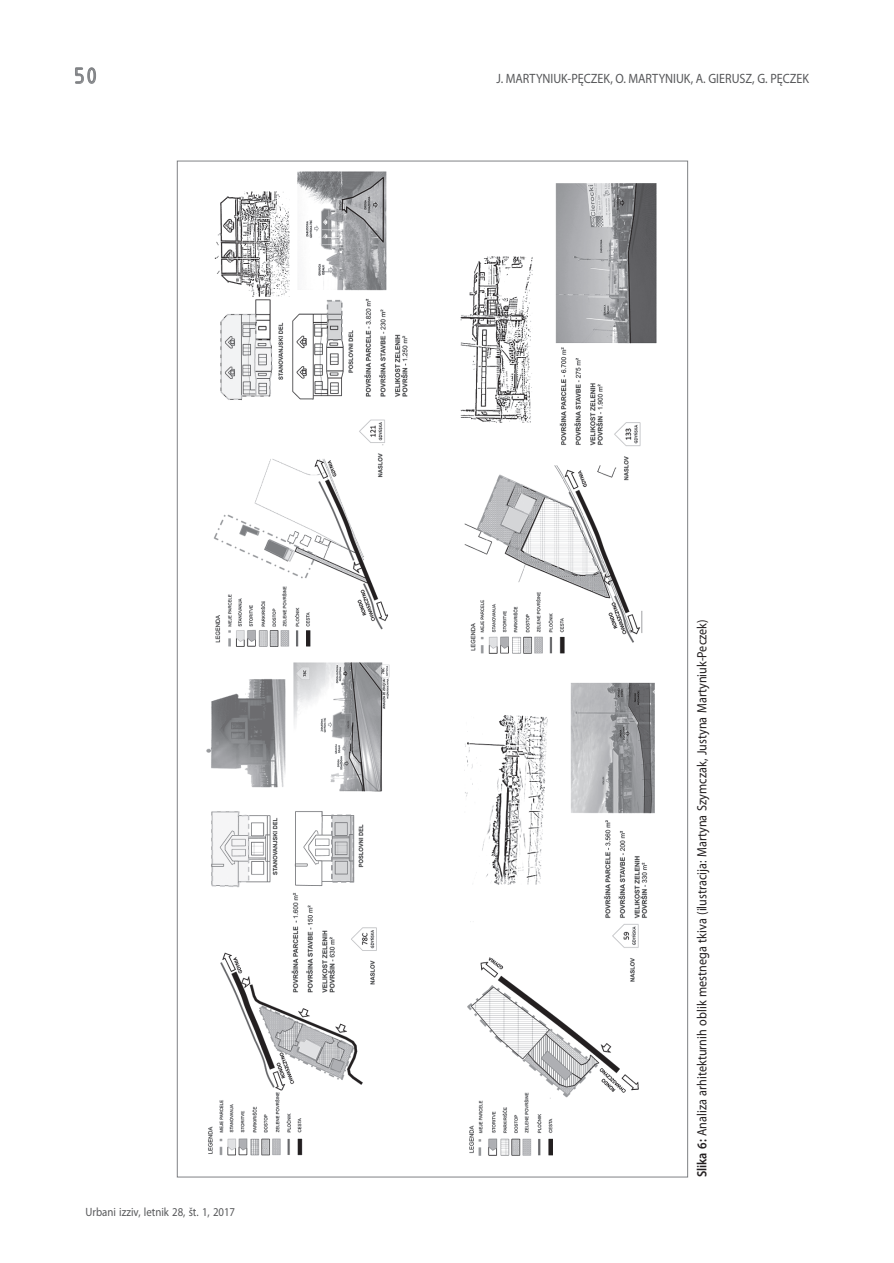
<style>
.page{position:relative;width:894px;height:1263px;background:#fff}
.page>*{position:absolute;margin:0;border:0;box-sizing:border-box;transform-origin:0 0}
.t1{font:24px "ISOCTEUR";color:#808285}
.t2{font:13.5px "Myriad Pro";color:#231f20;scale:.9 1}
.t3{font:13.5px "Myriad Pro";color:#57585a;scale:.9 1}
.t4{font:12px "Myriad Pro";color:#57585a;scale:.9 1}
.s1{font-weight:600}
</style>
<div class="page">
<svg style="left:75px;top:67px;width:21px;height:17px"></svg>
<img style="left:206px;top:171px;width:451px;height:985px">
<h1 class="t1" style="left:71px;top:60px;width:31px">50</h1>
<p class="t4" style="left:86px;top:1205px;width:168px">Urbani izziv, letnik 28, št. 1, 2017</p>
<p class="t3" style="left:496px;top:71px;width:349px">J. MARTYNIUK-PĘCZEK, O. MARTYNIUK, A. GIERUSZ, G. PĘCZEK</p>
<p class="t2" style="left:694px;top:1177px;width:621px;rotate:-90deg"><span class="s1">Slika 6:</span> Analiza arhitekturnih oblik mestnega tkiva (ilustracija: Martyna Szymczak, Justyna Martyniuk-Peczek)</p>
</div>
